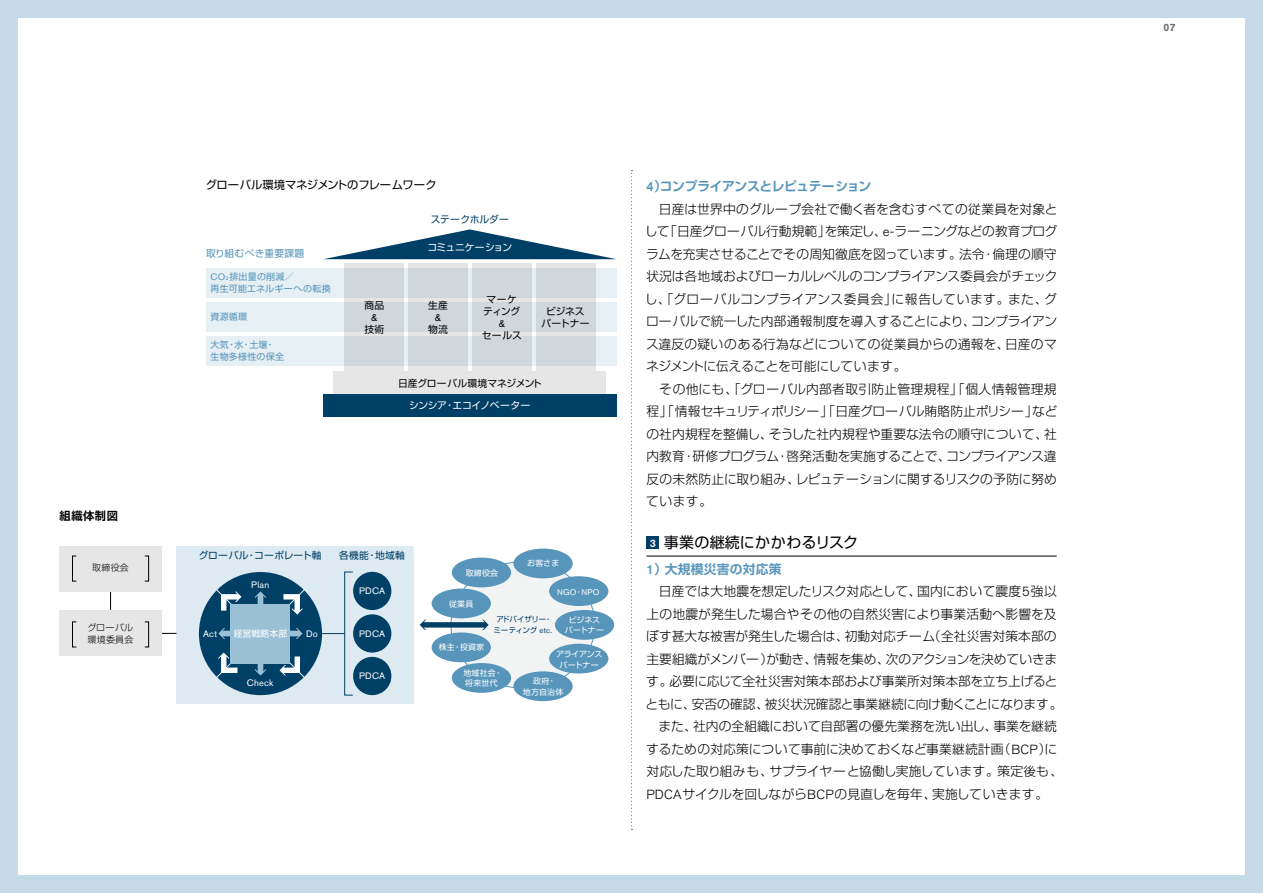
<style>
.page{position:relative;width:1263px;height:893px;background:#fff}
.page>*{position:absolute;margin:0;border:0;box-sizing:border-box;transform-origin:0 0}
.t1{font:15px "Shin Go Pr 5";letter-spacing:.02em;color:#000}
.t2{font:300 12.75px/22.5px "Shin Go Pr 5";color:#000;text-align:justify}
.t3{font:300 12.75px "Shin Go Pr 5";letter-spacing:.02em;color:#000}
.t4{font:700 12.75px "Shin Go Pr 5 De";letter-spacing:-.01em;color:#5795bb}
.t5{font:700 12.75px "Shin Go Pr 5 De";letter-spacing:.02em;color:#5795bb}
.t6{font:11.25px "Shin Go Pr 5";letter-spacing:-.005em;color:#000}
.t7{font:700 11.25px "Shin Go Pr 5 De";letter-spacing:.05em;color:#000}
.t8{font:700 10.5px "Nissan AG";color:#727171}
.t9{font:10.05px "Nissan AG";color:#000}
.t10{font:9.75px/12px "Shin Go Pr 5";letter-spacing:.01em;color:#000;text-align:center}
.t11{font:9.75px "Shin Go Pr 5";letter-spacing:-.035em;color:#fff}
.t12{font:9.75px "Shin Go Pr 5";letter-spacing:.015em;color:#003f66}
.t13{font:9.75px "Shin Go Pr 5";letter-spacing:.025em;color:#5795bb}
.t14{font:9.75px/12px "Shin Go Pr 5";letter-spacing:-.02em;color:#000;text-align:center}
.t15{font:9.75px "Shin Go Pr 5";letter-spacing:-.005em;color:#003f66}
.t16{font:9.3px "Nissan AG";letter-spacing:.025em;color:#fff}
.t17{font:9px/12px "Shin Go Pr 5";letter-spacing:.025em;color:#5795bb}
.t18{font:300 9px/12px "Shin Go Pr 5";letter-spacing:.025em;color:#000}
.t19{font:9px "Shin Go Pr 5";color:#fff}
.t20{font:8.25px "Nissan AG";letter-spacing:.025em;color:#fff}
.t21{font:7.95px/10.5px "Shin Go Pr 5";letter-spacing:.025em;color:#fff}
.t22{font:7.95px/10.5px "Shin Go Pr 5";letter-spacing:-.025em;color:#fff;text-align:center}
.t23{font:7.95px/10.5px "Shin Go Pr 5";letter-spacing:-.02em;color:#fff;text-align:center}
.t24{font:7.5px/10.5px "Shin Go Pr 5";letter-spacing:-.045em;color:#003f66;text-align:center}
.s1{font-family:"Nissan AG";font-size:9.3px}
.s2{font-family:"Nissan AG";font-size:5.4px}
.s3{font-family:"Shin Go Pr 5";font-size:7.95px}
.s4{font-family:"Nissan AG";font-size:7.8px}
.s5{font-family:"Nissan AG";font-weight:500;font-size:13.2px}
.s6{font-family:"Nissan AG";font-size:13.2px}
.s7{font-family:"Nissan AG";font-weight:500;font-size:10.8px;color:#fff}
</style>
<div class="page">
<svg style="left:631px;top:170px;width:1px;height:660px"></svg>
<div style="left:0;top:0;width:17px;height:893px;background:#c4dae7"></div>
<div style="left:1246px;top:0;width:17px;height:893px;background:#c4dae7"></div>
<div style="left:0;top:0;width:1263px;height:17px;background:#c4dae7"></div>
<div style="left:0;top:876px;width:1263px;height:17px;background:#c4dae7"></div>
<hr style="left:646px;top:556px;width:411px;height:1px;background:#000">
<div style="left:646px;top:536px;width:13px;height:13px;background:#003f66"></div>
<svg style="left:324px;top:229px;width:291px;height:30px"></svg>
<div style="left:323px;top:394px;width:294px;height:23px;background:#003f66"></div>
<div style="left:344px;top:263px;width:60px;height:131px;background:#e6e6e6"></div>
<div style="left:408px;top:263px;width:60px;height:131px;background:#e6e6e6"></div>
<div style="left:472px;top:263px;width:59px;height:131px;background:#e6e6e6"></div>
<div style="left:536px;top:263px;width:59px;height:131px;background:#e6e6e6"></div>
<div style="left:334px;top:372px;width:272px;height:22px;background:#e6e6e6"></div>
<svg style="left:206px;top:268px;width:411px;height:29px;background:#d8e0e5"></svg>
<svg style="left:206px;top:302px;width:411px;height:29px;background:#d8e0e5"></svg>
<svg style="left:206px;top:336px;width:411px;height:29px;background:#d8e0e5"></svg>
<div style="left:451px;top:562px;width:144px;height:126px;background:#f2f3f3;border-radius:50%"></div>
<div style="left:513px;top:549px;width:60px;height:29px;background:#5795bb;border-radius:50%"></div>
<div style="left:452px;top:558px;width:59px;height:29px;background:#5795bb;border-radius:50%"></div>
<div style="left:432px;top:589px;width:59px;height:29px;background:#5795bb;border-radius:50%"></div>
<div style="left:432px;top:632px;width:59px;height:30px;background:#5795bb;border-radius:50%"></div>
<div style="left:452px;top:663px;width:59px;height:30px;background:#5795bb;border-radius:50%"></div>
<div style="left:513px;top:671px;width:60px;height:30px;background:#5795bb;border-radius:50%"></div>
<div style="left:549px;top:644px;width:59px;height:29px;background:#5795bb;border-radius:50%"></div>
<div style="left:549px;top:576px;width:59px;height:30px;background:#5795bb;border-radius:50%"></div>
<div style="left:555px;top:610px;width:59px;height:30px;background:#5795bb;border-radius:50%"></div>
<div style="left:176px;top:546px;width:238px;height:158px;background:#ddeaf1"></div>
<hr style="left:110px;top:571px;width:1px;height:43px;background:#000">
<hr style="left:134px;top:633px;width:42px;height:1px;background:#000">
<hr style="left:302px;top:633px;width:43px;height:1px;background:#003f66">
<div style="left:60px;top:546px;width:102px;height:45px;background:#e6e6e6"></div>
<div style="left:60px;top:611px;width:102px;height:45px;background:#e6e6e6"></div>
<div style="left:72px;top:556px;width:5px;height:25px;border:1px solid #000"></div>
<div style="left:72px;top:622px;width:5px;height:25px;border:1px solid #000"></div>
<div style="left:344px;top:572px;width:9px;height:123px;border:1px solid #003f66"></div>
<div style="left:145px;top:556px;width:4px;height:25px;border:1px solid #000"></div>
<div style="left:145px;top:622px;width:4px;height:25px;border:1px solid #000"></div>
<div style="left:353px;top:572px;width:38px;height:38px;background:#003f66;border-radius:50%"></div>
<div style="left:353px;top:614px;width:38px;height:39px;background:#003f66;border-radius:50%"></div>
<div style="left:353px;top:657px;width:38px;height:38px;background:#003f66;border-radius:50%"></div>
<div style="left:199px;top:572px;width:123px;height:123px;background:#003f66;border-radius:50%"></div>
<svg style="left:210px;top:583px;width:101px;height:101px"></svg>
<svg style="left:420px;top:620px;width:69px;height:10px"></svg>
<p class="t7" style="left:60px;top:507px;width:60px">組織体制図</p>
<p class="t18" style="left:92px;top:561px;width:38px">取締役会</p>
<p class="t18" style="left:87px;top:620px;width:48px">グローバル環境委員会</p>
<p class="t6" style="left:206px;top:176px;width:232px">グローバル環境マネジメントのフレームワーク</p>
<p class="t15" style="left:431px;top:211px;width:80px">ステークホルダー</p>
<p class="t11" style="left:427px;top:239px;width:86px">コミュニケーション</p>
<p class="t13" style="left:206px;top:246px;width:100px">取り組むべき重要課題</p>
<p class="t17" style="left:210px;top:270px;width:122px"><span class="s1">CO</span><span class="s2">2</span>排出量の削減／<br>再生可能エネルギーへの転換</p>
<p class="t17" style="left:210px;top:310px;width:38px">資源循環</p>
<p class="t17" style="left:210px;top:338px;width:75px">大気・水・土壌・生物多様性の保全</p>
<p class="t10" style="left:364px;top:299px;width:21px">商品</p>
<p class="t9" style="left:371px;top:312px;width:8px">&amp;</p>
<p class="t10" style="left:364px;top:323px;width:21px">技術</p>
<p class="t10" style="left:428px;top:299px;width:21px">生産</p>
<p class="t9" style="left:435px;top:312px;width:8px">&amp;</p>
<p class="t10" style="left:428px;top:323px;width:21px">物流</p>
<p class="t10" style="left:483px;top:293px;width:38px">マーケティング</p>
<p class="t9" style="left:499px;top:318px;width:8px">&amp;</p>
<p class="t10" style="left:482px;top:329px;width:42px">セールス</p>
<p class="t14" style="left:541px;top:305px;width:50px">ビジネスパートナー</p>
<p class="t10" style="left:398px;top:376px;width:145px">日産グローバル環境マネジメント</p>
<p class="t11" style="left:409px;top:397px;width:123px">シンシア・エコイノベーター</p>
<p class="t12" style="left:199px;top:547px;width:124px">グローバル・コーポレート軸</p>
<p class="t16" style="left:251px;top:580px;width:19px">Plan</p>
<p class="t16" style="left:203px;top:628px;width:15px">Act</p>
<p class="t19" style="left:233px;top:626px;width:55px">経営戦略本部</p>
<p class="t16" style="left:306px;top:628px;width:13px">Do</p>
<p class="t16" style="left:247px;top:677px;width:28px">Check</p>
<p class="t12" style="left:339px;top:547px;width:67px">各機能・地域軸</p>
<p class="t16" style="left:359px;top:586px;width:27px">PDCA</p>
<p class="t16" style="left:359px;top:628px;width:27px">PDCA</p>
<p class="t16" style="left:359px;top:671px;width:27px">PDCA</p>
<p class="t21" style="left:527px;top:557px;width:34px">お客さま</p>
<p class="t21" style="left:466px;top:567px;width:34px">取締役会</p>
<p class="t21" style="left:449px;top:598px;width:26px">従業員</p>
<p class="t21" style="left:439px;top:641px;width:47px">株主・投資家</p>
<p class="t21" style="left:463px;top:667px;width:40px">地域社会・将来世代</p>
<p class="t21" style="left:523px;top:675px;width:42px;text-align:center">政府・<br>地方自治体</p>
<p class="t20" style="left:557px;top:587px;width:44px">NGO<span class="s3">・</span>NPO</p>
<p class="t24" style="left:493px;top:614px;width:60px">アドバイザリー・ミーティング <span class="s4">etc.</span></p>
<p class="t23" style="left:565px;top:614px;width:41px">ビジネスパートナー</p>
<p class="t22" style="left:556px;top:648px;width:48px">アライアンスパートナー</p>
<p class="t4" style="left:646px;top:176px;width:226px"><span class="s5">4</span>）コンプライアンスとレピュテーション</p>
<p class="t2" style="left:645px;top:196px;width:414px;text-indent:14px">日産は世界中のグループ会社で働く者を含むすべての従業員を対象として「日産グローバル行動規範」を策定し、<span class="s6">e-</span>ラーニングなどの教育プログラムを充実させることでその周知徹底を図っています。法令・倫理の順守状況は各地域およびローカルレベルのコンプライアンス委員会がチェックし、「グローバルコンプライアンス委員会」に報告しています。また、グローバルで統一した内部通報制度を導入することにより、コンプライアンス違反の疑いのある行為などについての従業員からの通報を、日産のマネジメントに伝えることを可能にしています。</p>
<p class="t2" style="left:646px;top:376px;width:413px;text-indent:13px">その他にも、「グローバル内部者取引防止管理規程」「個人情報管理規程」「情報セキュリティポリシー」「日産グローバル賄賂防止ポリシー」などの社内規程を整備し、そうした社内規程や重要な法令の順守について、社内教育・研修プログラム・啓発活動を実施することで、コンプライアンス違反の未然防止に取り組み、レピュテーションに関するリスクの予防に努めています。</p>
<p class="t1" style="left:650px;top:530px;width:210px"><span class="s7">3</span> 事業の継続にかかわるリスク</p>
<p class="t5" style="left:646px;top:558px;width:137px"><span class="s5">1</span>）大規模災害の対応策</p>
<p class="t2" style="left:659px;top:579px;width:399px">日産では大地震を想定したリスク対応として、国内において震度<span class="s6">5</span>強以</p>
<p class="t3" style="left:646px;top:603px;width:412px">上の地震が発生した場合やその他の自然災害により事業活動へ影響を及</p>
<p class="t2" style="left:646px;top:624px;width:412px">ぼす甚大な被害が発生した場合は、初動対応チーム（全社災害対策本部の</p>
<p class="t2" style="left:646px;top:646px;width:412px">主要組織がメンバー）が動き、情報を集め、次のアクションを決めていきま</p>
<p class="t2" style="left:646px;top:669px;width:413px">す。必要に応じて全社災害対策本部および事業所対策本部を立ち上げると</p>
<p class="t2" style="left:646px;top:691px;width:418px">ともに、安否の確認、被災状況確認と事業継続に向け動くことになります。</p>
<p class="t2" style="left:659px;top:714px;width:400px">また、社内の全組織において自部署の優先業務を洗い出し、事業を継続</p>
<p class="t2" style="left:646px;top:736px;width:412px">するための対応策について事前に決めておくなど事業継続計画（<span class="s6">BCP</span>）に</p>
<p class="t2" style="left:646px;top:759px;width:418px">対応した取り組みも、サプライヤーと協働し実施しています。策定後も、</p>
<p class="t2" style="left:646px;top:781px;width:403px"><span class="s6">PDCA</span>サイクルを回しながら<span class="s6">BCP</span>の見直しを毎年、実施していきます。</p>
<p class="t8" style="left:1164px;top:21px;width:13px">07</p>
</div>
